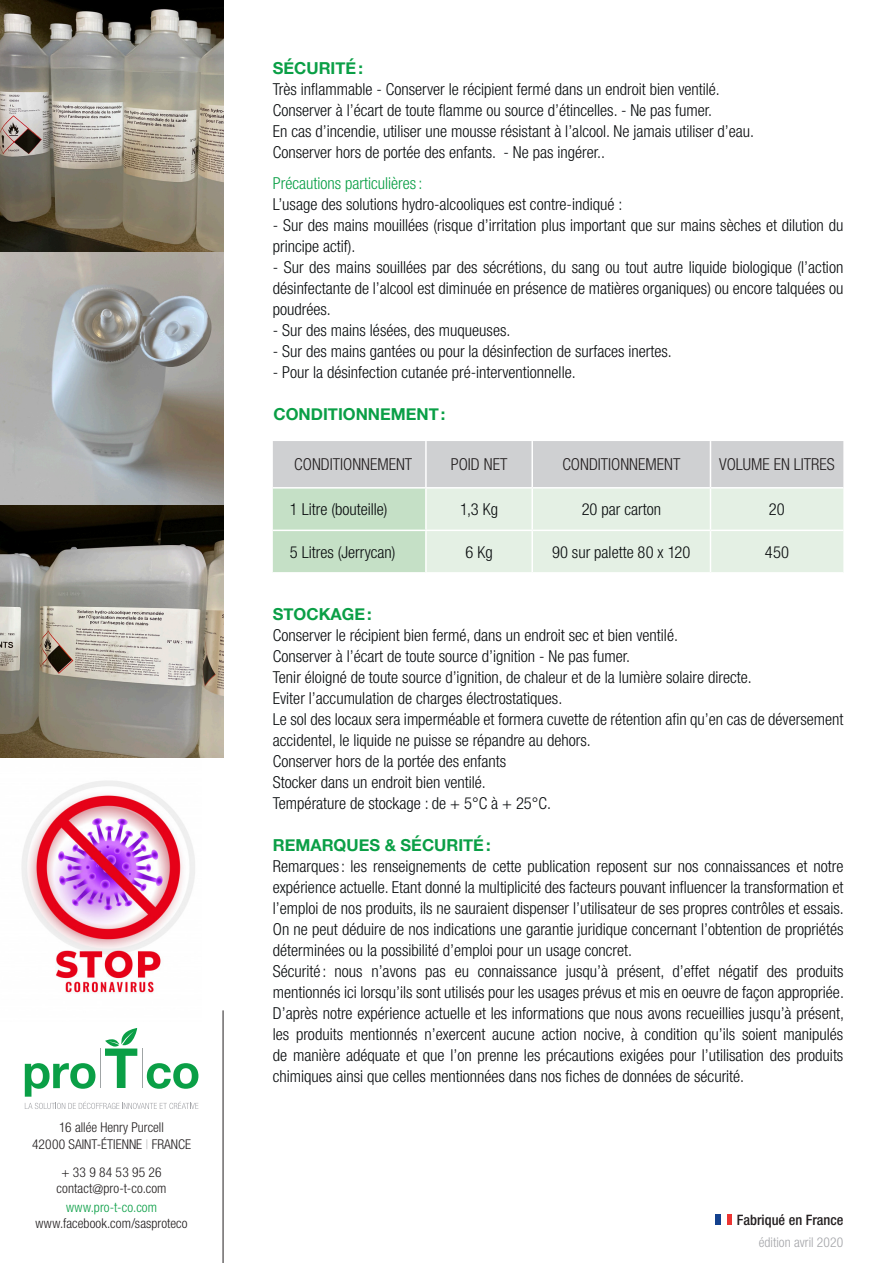
<style>
.page{position:relative;width:893px;height:1263px;background:#fff}
.page>*{position:absolute;margin:0;border:0;box-sizing:border-box;transform-origin:0 0}
.t1{font:300 condensed 16.5px/21px "Helvetica Neue LT Std";color:#0b0e10;text-align:justify}
.t2{font:700 16.5px "Helvetica Neue";color:#0a9f46}
.t3{font:300 condensed 16.5px "Helvetica Neue LT Std";color:#231f20}
.t4{font:300 condensed 16.5px "Helvetica Neue LT Std";color:#0a9f46}
.t5{font:500 condensed 14.4px "Helvetica Neue LT Std";color:#231f20}
.t6{font:300 condensed 13.5px "Helvetica Neue LT Std";letter-spacing:.005em;color:#231f20}
.t7{font:300 condensed 13.5px "Helvetica Neue LT Std";letter-spacing:.01em;color:#0a9f46}
.t8{font:300 condensed 13.5px "Helvetica Neue LT Std";letter-spacing:.005em;color:#a4a5a9}
.s1{font-weight:100;color:#a4a5a9}
</style>
<div class="page">
<hr style="left:223px;top:1010px;width:1px;height:253px;background:#231f20">
<svg style="left:25px;top:1028px;width:173px;height:81px"></svg>
<div style="left:726px;top:1214px;width:6px;height:11px;background:#ec3432"></div>
<div style="left:715px;top:1214px;width:6px;height:11px;background:#14418e"></div>
<svg style="left:273px;top:441px;width:570px;height:131px;background:#d7e1d8"></svg>
<hr style="left:531px;top:441px;width:2px;height:46px;background:#fff">
<hr style="left:710px;top:441px;width:1px;height:46px;background:#fff">
<hr style="left:426px;top:487px;width:106px;height:2px;background:#fff">
<hr style="left:532px;top:487px;width:178px;height:2px;background:#fff">
<hr style="left:531px;top:489px;width:2px;height:41px;background:#fff">
<hr style="left:710px;top:487px;width:133px;height:2px;background:#fff">
<hr style="left:710px;top:489px;width:1px;height:41px;background:#fff">
<hr style="left:426px;top:530px;width:106px;height:1px;background:#fff">
<hr style="left:532px;top:530px;width:178px;height:1px;background:#fff">
<hr style="left:531px;top:531px;width:2px;height:41px;background:#fff">
<hr style="left:710px;top:530px;width:133px;height:1px;background:#fff">
<hr style="left:710px;top:531px;width:1px;height:41px;background:#fff">
<hr style="left:273px;top:487px;width:153px;height:2px;background:#fff">
<hr style="left:273px;top:530px;width:153px;height:1px;background:#fff">
<hr style="left:425px;top:441px;width:2px;height:46px;background:#fff">
<hr style="left:425px;top:489px;width:2px;height:41px;background:#fff">
<hr style="left:425px;top:531px;width:2px;height:41px;background:#fff">
<img style="left:0;top:0;width:223px;height:758px">
<img style="left:21px;top:781px;width:174px;height:212px">
<p class="t6" style="left:59px;top:1120px;width:106px">16 allée Henry Purcell</p>
<p class="t6" style="left:32px;top:1136px;width:161px">42000 SAINT-ÉTIENNE <span class="s1">|</span> FRANCE</p>
<p class="t6" style="left:61px;top:1164px;width:102px">+ 33 9 84 53 95 26</p>
<p class="t6" style="left:57px;top:1180px;width:111px">contact@pro-t-co.com</p>
<p class="t7" style="left:66px;top:1199px;width:92px">www.pro-t-co.com</p>
<p class="t6" style="left:36px;top:1215px;width:154px">www.facebook.com/sasproteco</p>
<p class="t2" style="left:273px;top:55px;width:92px">SÉCURITÉ:</p>
<p class="t1" style="left:273px;top:78px;width:448px">Très inflammable - Conserver le récipient fermé dans un endroit bien ventilé.</p>
<p class="t1" style="left:273px;top:99px;width:441px">Conserver à l’écart de toute flamme ou source d’étincelles. - Ne pas fumer.</p>
<p class="t1" style="left:273px;top:120px;width:483px">En cas d’incendie, utiliser une mousse résistant à l’alcool. Ne jamais utiliser d’eau.</p>
<p class="t1" style="left:273px;top:141px;width:334px">Conserver hors de portée des enfants. - Ne pas ingérer..</p>
<p class="t4" style="left:273px;top:174px;width:151px">Précautions particulières:</p>
<p class="t1" style="left:273px;top:194px;width:351px">L’usage des solutions hydro-alcooliques est contre-indiqué :</p>
<p class="t1" style="left:273px;top:215px;width:572px">- Sur des mains mouillées (risque d’irritation plus important que sur mains sèches et dilution du principe actif).</p>
<p class="t1" style="left:273px;top:257px;width:572px">- Sur des mains souillées par des sécrétions, du sang ou tout autre liquide biologique (l’action désinfectante de l’alcool est diminuée en présence de matières organiques) ou encore talquées ou poudrées.</p>
<p class="t1" style="left:273px;top:320px;width:239px">- Sur des mains lésées, des muqueuses.</p>
<p class="t1" style="left:273px;top:341px;width:401px">- Sur des mains gantées ou pour la désinfection de surfaces inertes.</p>
<p class="t1" style="left:273px;top:362px;width:304px">- Pour la désinfection cutanée pré-interventionnelle.</p>
<p class="t2" style="left:274px;top:401px;width:173px">CONDITIONNEMENT:</p>
<p class="t3" style="left:294px;top:455px;width:119px">CONDITIONNEMENT</p>
<p class="t3" style="left:451px;top:455px;width:58px">POID NET</p>
<p class="t3" style="left:562px;top:455px;width:119px">CONDITIONNEMENT</p>
<p class="t3" style="left:719px;top:455px;width:117px">VOLUME EN LITRES</p>
<p class="t1" style="left:290px;top:498px;width:99px">1 Litre (bouteille)</p>
<p class="t1" style="left:460px;top:498px;width:39px">1,3 Kg</p>
<p class="t1" style="left:582px;top:498px;width:81px">20 par carton</p>
<p class="t1" style="left:769px;top:498px;width:17px">20</p>
<p class="t1" style="left:290px;top:541px;width:107px">5 Litres (Jerrycan)</p>
<p class="t1" style="left:465px;top:541px;width:29px">6 Kg</p>
<p class="t1" style="left:552px;top:541px;width:140px">90 sur palette 80 x 120</p>
<p class="t1" style="left:765px;top:541px;width:26px">450</p>
<p class="t2" style="left:273px;top:601px;width:100px">STOCKAGE:</p>
<p class="t1" style="left:273px;top:624px;width:407px">Conserver le récipient bien fermé, dans un endroit sec et bien ventilé.</p>
<p class="t1" style="left:273px;top:645px;width:359px">Conserver à l’écart de toute source d’ignition - Ne pas fumer.</p>
<p class="t1" style="left:273px;top:666px;width:480px">Tenir éloigné de toute source d’ignition, de chaleur et de la lumière solaire directe.</p>
<p class="t1" style="left:273px;top:687px;width:291px">Eviter l’accumulation de charges électrostatiques.</p>
<p class="t1" style="left:273px;top:708px;width:572px">Le sol des locaux sera imperméable et formera cuvette de rétention afin qu’en cas de déversement accidentel, le liquide ne puisse se répandre au dehors.</p>
<p class="t1" style="left:273px;top:750px;width:235px">Conserver hors de la portée des enfants</p>
<p class="t1" style="left:273px;top:771px;width:215px">Stocker dans un endroit bien ventilé.</p>
<p class="t1" style="left:273px;top:792px;width:280px">Température de stockage : de + 5°C à + 25°C.</p>
<p class="t2" style="left:273px;top:832px;width:219px">REMARQUES &amp; SÉCURITÉ:</p>
<p class="t1" style="left:273px;top:855px;width:573px">Remarques: les renseignements de cette publication reposent sur nos connaissances et notre expérience actuelle. Etant donné la multiplicité des facteurs pouvant influencer la transformation et l’emploi de nos produits, ils ne sauraient dispenser l’utilisateur de ses propres contrôles et essais.<br>On ne peut déduire de nos indications une garantie juridique concernant l’obtention de propriétés déterminées ou la possibilité d’emploi pour un usage concret.</p>
<p class="t1" style="left:273px;top:960px;width:573px">Sécurité : nous n’avons pas eu connaissance jusqu’à présent, d’effet négatif des produits mentionnés ici lorsqu’ils sont utilisés pour les usages prévus et mis en oeuvre de façon appropriée.<br>D’après notre expérience actuelle et les informations que nous avons recueillies jusqu’à présent, les produits mentionnés n’exercent aucune action nocive, à condition qu’ils soient manipulés de manière adéquate et que l’on prenne les précautions exigées pour l’utilisation des produits chimiques ainsi que celles mentionnées dans nos fiches de données de sécurité.</p>
<p class="t5" style="left:737px;top:1211px;width:108px">Fabriqué en France</p>
<p class="t8" style="left:759px;top:1234px;width:86px">édition avril 2020</p>
</div>
